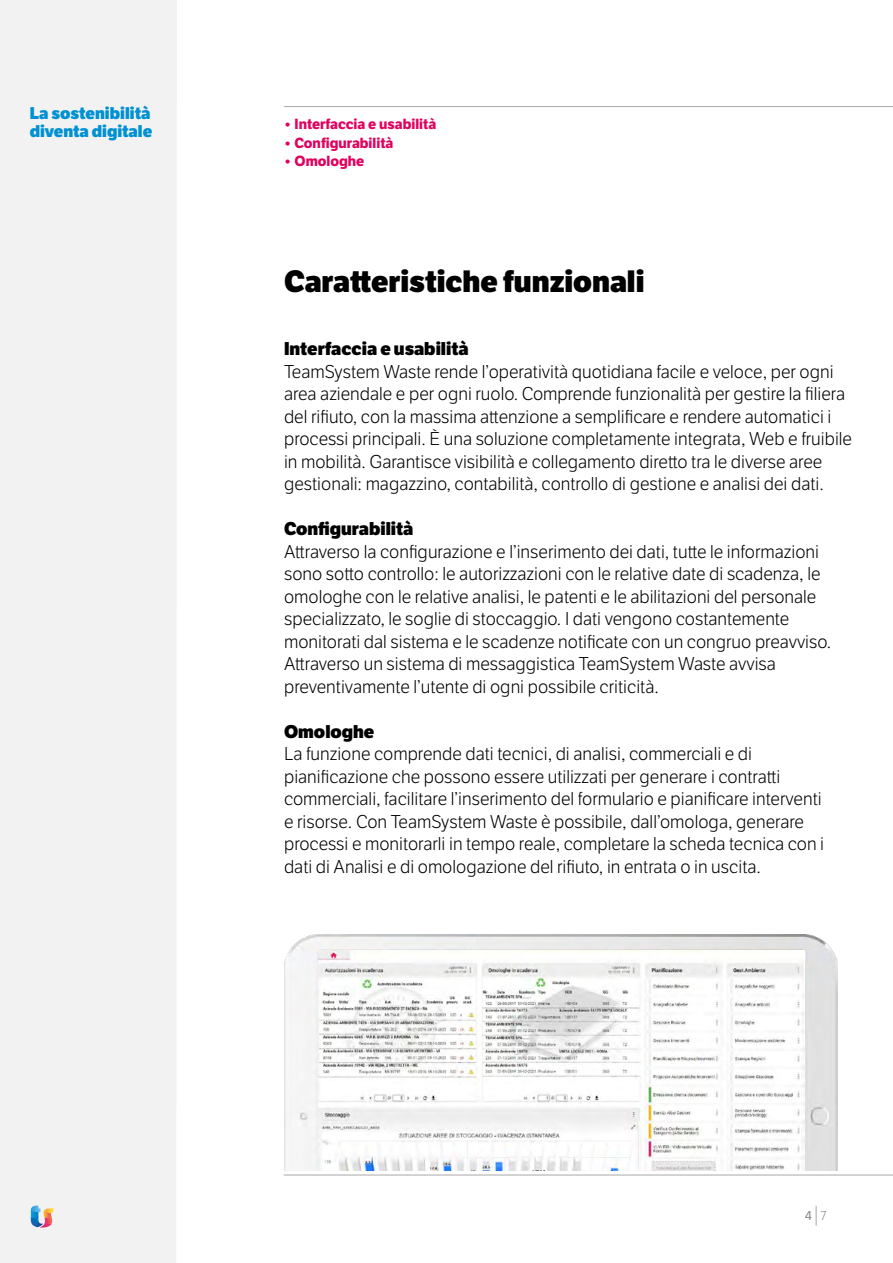
<style>
.page{position:relative;width:893px;height:1263px;background:#fff}
.page>*{position:absolute;margin:0;border:0;box-sizing:border-box;transform-origin:0 0}
.t1{font:800 30px "LFT Etica";color:#000}
.t2{font:300 18px/22.5px "LFT Etica";color:#000}
.t3{font:800 18px "LFT Etica";color:#000}
.t4{font:800 16.5px/18px "LFT Etica";color:#0091d3}
.t5{font:700 14.25px "LFT Etica";color:#e1005e}
.t6{font:12.75px "LFT Etica";color:#878787}
.s1{font-weight:300}
</style>
<div class="page">
<div style="left:0;top:0;width:177px;height:1263px;background:#f2f2f2"></div>
<svg style="left:31px;top:1205px;width:22px;height:22px"></svg>
<img style="left:284px;top:934px;width:554px;height:236px">
<img style="left:319px;top:950px;width:485px;height:220px">
<svg style="left:816px;top:1206px;width:1px;height:20px"></svg>
<hr style="left:284px;top:106px;width:609px;height:1px;background:#a8a8a7">
<hr style="left:284px;top:1175px;width:609px;height:1px;background:#a8a8a7">
<p class="t4" style="left:30px;top:105px;width:124px">La sostenibilità diventa digitale</p>
<p class="t5" style="left:284px;top:116px;width:154px">• Interfaccia e usabilità</p>
<p class="t5" style="left:284px;top:134px;width:111px">• Configurabilità</p>
<p class="t5" style="left:284px;top:153px;width:82px">• Omologhe</p>
<h1 class="t1" style="left:284px;top:262px;width:362px">Caratteristiche funzionali</h1>
<p class="t3" style="left:284px;top:337px;width:186px">Interfaccia e usabilità</p>
<p class="t2" style="left:284px;top:361px;width:569px">TeamSystem Waste rende l’operatività quotidiana facile e veloce, per ogni area aziendale e per ogni ruolo. Comprende funzionalità per gestire la filiera del rifiuto, con la massima attenzione a semplificare e rendere automatici i processi principali. È una soluzione completamente integrata, Web e fruibile in mobilità. Garantisce visibilità e collegamento diretto tra le diverse aree gestionali: magazzino, contabilità, controllo di gestione e analisi dei dati.</p>
<p class="t3" style="left:284px;top:517px;width:131px">Configurabilità</p>
<p class="t2" style="left:284px;top:541px;width:549px">Attraverso la configurazione e l’inserimento dei dati, tutte le informazioni sono sotto controllo: le autorizzazioni con le relative date di scadenza, le omologhe con le relative analisi, le patenti e le abilitazioni del personale specializzato, le soglie di stoccaggio. I dati vengono costantemente monitorati dal sistema e le scadenze notificate con un congruo preavviso.<br>Attraverso un sistema di messaggistica TeamSystem Waste avvisa preventivamente l’utente di ogni possibile criticità.</p>
<p class="t3" style="left:284px;top:720px;width:92px">Omologhe</p>
<p class="t2" style="left:284px;top:743px;width:542px">La funzione comprende dati tecnici, di analisi, commerciali e di pianificazione che possono essere utilizzati per generare i contratti commerciali, facilitare l’inserimento del formulario e pianificare interventi e risorse. Con TeamSystem Waste è possibile, dall’omologa, generare processi e monitorarli in tempo reale, completare la scheda tecnica con i dati di Analisi e di omologazione del rifiuto, in entrata o in uscita.</p>
<p class="t6" style="left:805px;top:1208px;width:23px">4 <span class="s1">7</span></p>
</div>
